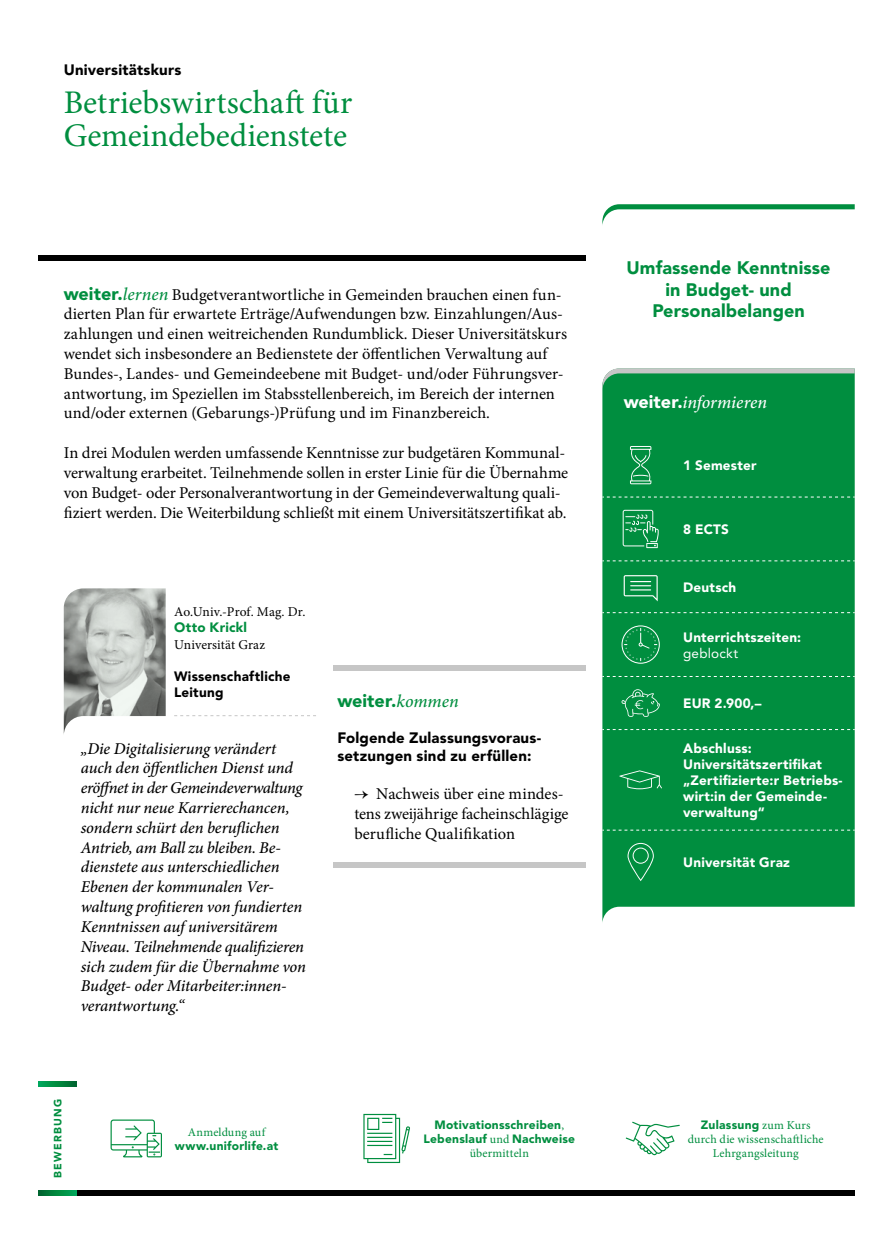
<style>
.page{position:relative;width:893px;height:1234px;background:#fff}
.page>*{position:absolute;margin:0;border:0;box-sizing:border-box;transform-origin:0 0}
.t1{font:33px/33px "Minion Pro";letter-spacing:-.005em;color:#008e3f}
.t2{font:900 18px/21.6px "Avenir LT Std";letter-spacing:.005em;color:#008e3f;text-align:center}
.t3{font:italic 500 18px "Minion Pro";letter-spacing:-.005em;color:#fff}
.t4{font:16.5px/19.8px "Minion Pro";letter-spacing:-.005em;color:#000}
.t5{font:italic 500 16.5px/19.8px "Minion Pro";letter-spacing:-.01em;color:#000}
.t6{font:900 15px/18px "Avenir LT Std";letter-spacing:.015em;color:#000}
.t7{font:900 13.5px/16.2px "Avenir LT Std";letter-spacing:.02em;color:#fff}
.t8{font:13.5px "Minion Pro";letter-spacing:.005em;color:#000}
.t9{font:900 13.5px/16.2px "Avenir LT Std";letter-spacing:.015em;color:#000}
.t10{font:900 13.5px "Avenir LT Std";letter-spacing:.02em;color:#008e3f}
.t11{font:13.5px "Avenir LT Std";letter-spacing:.015em;color:#fff}
.t12{font:900 12px/14.4px "Avenir LT Std";letter-spacing:.02em;color:#008e3f;text-align:center}
.t13{font:12px/14.4px "Minion Pro";letter-spacing:.015em;color:#008e3f;text-align:center}
.t14{font:900 10.5px "Avenir LT Std";letter-spacing:.12em;color:#008e3f}
.s1{font-family:"Avenir LT Std";font-weight:900;font-size:18px;color:#008e3f}
.s2{font-weight:500;font-style:italic;font-size:18px;color:#008e3f}
.s3{font-family:"Minion Pro";font-weight:500;font-style:italic}
.s4{font-family:"Minion Pro";font-weight:400}
.s5{font-family:"Avenir LT Std";font-weight:900;font-style:normal}
</style>
<div class="page">
<div style="left:77px;top:1190px;width:778px;height:5px;background:#000"></div>
<div style="left:38px;top:255px;width:547px;height:5px;background:#000"></div>
<svg style="left:602px;top:204px;width:253px;height:21px"></svg>
<svg style="left:38px;top:1081px;width:39px;height:5px"></svg>
<svg style="left:38px;top:1190px;width:39px;height:5px"></svg>
<div style="left:602px;top:390px;width:253px;height:532px;background:#008e3f"></div>
<svg style="left:602px;top:368px;width:253px;height:22px;background:#339d62"></svg>
<svg style="left:602px;top:496px;width:253px;height:1px"></svg>
<svg style="left:602px;top:560px;width:253px;height:1px"></svg>
<svg style="left:602px;top:612px;width:253px;height:1px"></svg>
<svg style="left:602px;top:676px;width:253px;height:1px"></svg>
<svg style="left:602px;top:729px;width:253px;height:1px"></svg>
<svg style="left:602px;top:829px;width:253px;height:1px"></svg>
<svg style="left:630px;top:446px;width:22px;height:38px"></svg>
<svg style="left:623px;top:509px;width:36px;height:39px"></svg>
<svg style="left:624px;top:575px;width:34px;height:26px"></svg>
<svg style="left:621px;top:625px;width:39px;height:38px"></svg>
<svg style="left:621px;top:689px;width:39px;height:27px"></svg>
<svg style="left:619px;top:770px;width:43px;height:19px"></svg>
<svg style="left:627px;top:842px;width:27px;height:39px"></svg>
<svg style="left:174px;top:715px;width:142px;height:1px"></svg>
<div style="left:333px;top:862px;width:252px;height:5px;background:#c6c6c6"></div>
<div style="left:333px;top:664px;width:252px;height:6px;background:#c6c6c6"></div>
<svg style="left:111px;top:1119px;width:51px;height:38px"></svg>
<svg style="left:363px;top:1113px;width:47px;height:49px"></svg>
<svg style="left:626px;top:1121px;width:54px;height:33px"></svg>
<svg style="left:64px;top:588px;width:102px;height:145px"></svg>
<p class="t6" style="left:64px;top:61px;width:119px">Universitätskurs</p>
<h1 class="t1" style="left:64px;top:86px;width:290px">Betriebswirtschaft für<br>Gemeindebedienstete</h1>
<p class="t4" style="left:64px;top:284px;width:505px"><span class="s1">weiter.</span><span class="s2">lernen</span> Budgetverantwortliche in Gemeinden brauchen einen fun&shy;dierten Plan für erwartete Erträge/Aufwendungen bzw. Einzahlungen/Aus&shy;zahlungen und einen weitreichenden Rundumblick. Dieser Universitätskurs wendet sich insbesondere an Bedienstete der öffentlichen Verwaltung auf Bundes-, Landes- und Gemeindeebene mit Budget- und/oder Führungsver&shy;antwortung, im Speziellen im Stabsstellenbereich, im Bereich der internen und/oder externen (Gebarungs-)Prüfung und im Finanzbereich.</p>
<p class="t4" style="left:64px;top:443px;width:506px">In drei Modulen werden umfassende Kenntnisse zur budgetären Kommunal&shy;verwaltung erarbeitet. Teilnehmende sollen in erster Linie für die Übernahme von Budget- oder Personalverantwortung in der Gemeindeverwaltung quali&shy;fiziert werden. Die Weiterbildung schließt mit einem Universitätszertifikat ab.</p>
<p class="t8" style="left:174px;top:602px;width:133px">Ao.Univ.-Prof. Mag. Dr.</p>
<p class="t10" style="left:174px;top:619px;width:74px">Otto Krickl</p>
<p class="t8" style="left:174px;top:635px;width:93px">Universität Graz</p>
<p class="t9" style="left:174px;top:668px;width:118px">Wissenschaftliche<br>Leitung</p>
<p class="t5" style="left:81px;top:738px;width:227px">„Die Digitalisierung verändert auch den öffentlichen Dienst und eröffnet in der Gemeindeverwaltung nicht nur neue Karrierechancen, sondern schürt den beruflichen<br>Antrieb, am Ball zu bleiben. Be&shy;dienstete aus unterschiedlichen<br>Ebenen der kommunalen Ver&shy;waltung profitieren von fundierten<br>Kenntnissen auf universitärem<br>Niveau. Teilnehmende qualifizieren sich zudem für die Übernahme von<br>Budget- oder Mitarbeiter:innen&shy;verantwortung.“</p>
<p class="t2" style="left:337px;top:689px;width:123px">weiter.<span class="s3">kommen</span></p>
<p class="t6" style="left:337px;top:728px;width:205px">Folgende Zulassungsvoraus&shy;setzungen sind zu erfüllen:</p>
<p class="t4" style="left:354px;top:783px;width:216px">→ Nachweis über eine mindes&shy;tens zweijährige facheinschlägige berufliche Qualifikation</p>
<p class="t14" style="left:51px;top:1177px;width:80px;rotate:-90deg">BEWERBUNG</p>
<p class="t13" style="left:188px;top:1124px;width:79px">Anmeldung auf</p>
<p class="t12" style="left:175px;top:1138px;width:105px">www.uniforlife.at</p>
<p class="t12" style="left:424px;top:1116px;width:153px">Motivationsschreiben<span class="s4">,<br></span>Lebenslauf <span class="s4">und</span> Nachweise</p>
<p class="t13" style="left:470px;top:1146px;width:61px">übermitteln</p>
<p class="t2" style="left:627px;top:257px;width:205px">Umfassende Kenntnisse in Budget- und<br>Personalbelangen</p>
<p class="t3" style="left:624px;top:389px;width:145px"><span class="s5">weiter.</span>informieren</p>
<p class="t7" style="left:683px;top:457px;width:75px">1 Semester</p>
<p class="t7" style="left:683px;top:521px;width:47px">8 ECTS</p>
<p class="t7" style="left:683px;top:579px;width:55px">Deutsch</p>
<p class="t7" style="left:683px;top:628px;width:119px">Unterrichtszeiten:</p>
<p class="t11" style="left:683px;top:645px;width:56px">geblockt</p>
<p class="t7" style="left:683px;top:695px;width:80px">EUR 2.900,–</p>
<p class="t7" style="left:683px;top:739px;width:161px">Abschluss:<br>Universitätszertifikat „Zertifizierte:r Betriebs&shy;wirt:in der Gemeinde&shy;verwaltung“</p>
<p class="t7" style="left:683px;top:854px;width:108px">Universität Graz</p>
<p class="t12" style="left:701px;top:1116px;width:111px">Zulassung <span class="s4">zum Kurs</span></p>
<p class="t13" style="left:688px;top:1131px;width:137px">durch die wissenschaftliche<br>Lehrgangsleitung</p>
</div>
